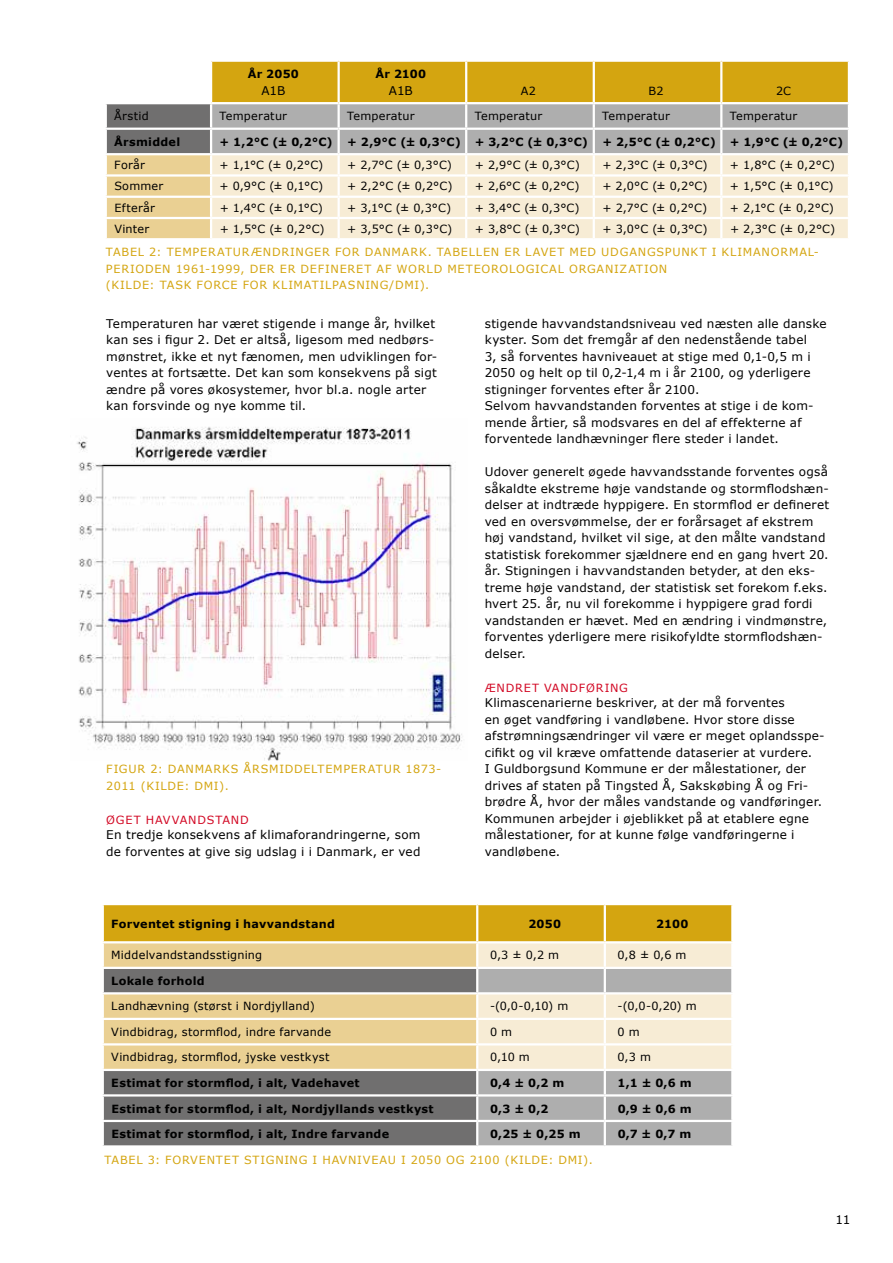
<style>
.page{position:relative;width:893px;height:1263px;background:#fff}
.page>*{position:absolute;margin:0;border:0;box-sizing:border-box;transform-origin:0 0}
.t1{font:12px/16.5px "Verdana";letter-spacing:.02em;color:#000}
.t2{font:11.25px "Verdana";letter-spacing:.02em;color:#000}
.t3{font:700 11.25px "Verdana";letter-spacing:.02em;color:#000}
.t4{font:11.25px/16.5px "Verdana";letter-spacing:.065em;color:#d4a510}
.t5{font:11.25px "Verdana";letter-spacing:.065em;color:#d20824}
</style>
<div class="page">
<svg style="left:106px;top:61px;width:743px;height:177px;background:#dbcca4"></svg>
<svg style="left:104px;top:905px;width:627px;height:62px;background:#dfbb51"></svg>
<svg style="left:104px;top:969px;width:372px;height:176px;background:#a59a80"></svg>
<svg style="left:478px;top:969px;width:253px;height:176px;background:#cec9bf"></svg>
<hr style="left:476px;top:905px;width:2px;height:36px;background:#fff">
<hr style="left:604px;top:905px;width:2px;height:36px;background:#fff">
<hr style="left:102px;top:941px;width:375px;height:2px;background:#fff">
<hr style="left:477px;top:941px;width:128px;height:2px;background:#fff">
<hr style="left:476px;top:943px;width:2px;height:24px;background:#fff">
<hr style="left:605px;top:941px;width:128px;height:2px;background:#fff">
<hr style="left:604px;top:943px;width:2px;height:24px;background:#fff">
<hr style="left:604px;top:969px;width:2px;height:23px;background:#fff">
<hr style="left:102px;top:992px;width:375px;height:2px;background:#fff">
<hr style="left:477px;top:992px;width:128px;height:2px;background:#fff">
<hr style="left:605px;top:992px;width:128px;height:2px;background:#fff">
<hr style="left:604px;top:994px;width:2px;height:24px;background:#fff">
<hr style="left:102px;top:1018px;width:375px;height:2px;background:#fff">
<hr style="left:477px;top:1018px;width:128px;height:2px;background:#fff">
<hr style="left:605px;top:1018px;width:128px;height:2px;background:#fff">
<hr style="left:604px;top:1020px;width:2px;height:23px;background:#fff">
<hr style="left:102px;top:1043px;width:375px;height:2px;background:#fff">
<hr style="left:477px;top:1043px;width:128px;height:2px;background:#fff">
<hr style="left:605px;top:1043px;width:128px;height:2px;background:#fff">
<hr style="left:604px;top:1045px;width:2px;height:24px;background:#fff">
<hr style="left:102px;top:1069px;width:375px;height:2px;background:#fff">
<hr style="left:477px;top:1069px;width:128px;height:2px;background:#fff">
<hr style="left:605px;top:1069px;width:128px;height:2px;background:#fff">
<hr style="left:604px;top:1071px;width:2px;height:23px;background:#fff">
<hr style="left:102px;top:1094px;width:375px;height:2px;background:#fff">
<hr style="left:477px;top:1094px;width:128px;height:2px;background:#fff">
<hr style="left:605px;top:1094px;width:128px;height:2px;background:#fff">
<hr style="left:604px;top:1096px;width:2px;height:24px;background:#fff">
<hr style="left:102px;top:1120px;width:375px;height:2px;background:#fff">
<hr style="left:477px;top:1120px;width:128px;height:2px;background:#fff">
<hr style="left:605px;top:1120px;width:128px;height:2px;background:#fff">
<hr style="left:604px;top:1122px;width:2px;height:23px;background:#fff">
<img style="left:77px;top:427px;width:385px;height:333px">
<p class="t3" style="left:248px;top:66px;width:53px">År 2050</p>
<p class="t1" style="left:261px;top:82px;width:25px">A1B</p>
<p class="t3" style="left:376px;top:66px;width:52px">År 2100</p>
<p class="t1" style="left:389px;top:82px;width:25px">A1B</p>
<p class="t2" style="left:521px;top:83px;width:17px">A2</p>
<p class="t2" style="left:648px;top:83px;width:17px">B2</p>
<p class="t2" style="left:776px;top:83px;width:17px">2C</p>
<p class="t2" style="left:114px;top:108px;width:36px">Årstid</p>
<p class="t2" style="left:220px;top:108px;width:69px">Temperatur</p>
<p class="t2" style="left:347px;top:108px;width:69px">Temperatur</p>
<p class="t2" style="left:475px;top:108px;width:69px">Temperatur</p>
<p class="t2" style="left:602px;top:108px;width:69px">Temperatur</p>
<p class="t2" style="left:730px;top:108px;width:69px">Temperatur</p>
<p class="t3" style="left:114px;top:134px;width:67px">Årsmiddel</p>
<p class="t3" style="left:220px;top:134px;width:115px">+ 1,2°C (± 0,2°C)</p>
<p class="t3" style="left:347px;top:134px;width:242px">+ 2,9°C (± 0,3°C) + 3,2°C (± 0,3°C)</p>
<p class="t3" style="left:602px;top:134px;width:115px">+ 2,5°C (± 0,2°C)</p>
<p class="t3" style="left:730px;top:134px;width:115px">+ 1,9°C (± 0,2°C)</p>
<p class="t2" style="left:114px;top:157px;width:32px">Forår</p>
<p class="t2" style="left:220px;top:157px;width:105px">+ 1,1°C (± 0,2°C)</p>
<p class="t2" style="left:347px;top:157px;width:106px">+ 2,7°C (± 0,3°C)</p>
<p class="t2" style="left:475px;top:157px;width:107px">+ 2,9°C (± 0,3°C)</p>
<p class="t2" style="left:602px;top:157px;width:107px">+ 2,3°C (± 0,3°C)</p>
<p class="t2" style="left:730px;top:157px;width:107px">+ 1,8°C (± 0,2°C)</p>
<p class="t2" style="left:114px;top:179px;width:51px">Sommer</p>
<p class="t2" style="left:220px;top:179px;width:105px">+ 0,9°C (± 0,1°C)</p>
<p class="t2" style="left:347px;top:179px;width:107px">+ 2,2°C (± 0,2°C)</p>
<p class="t2" style="left:475px;top:179px;width:106px">+ 2,6°C (± 0,2°C)</p>
<p class="t2" style="left:602px;top:179px;width:107px">+ 2,0°C (± 0,2°C)</p>
<p class="t2" style="left:730px;top:179px;width:105px">+ 1,5°C (± 0,1°C)</p>
<p class="t2" style="left:114px;top:200px;width:42px">Efterår</p>
<p class="t2" style="left:220px;top:200px;width:105px">+ 1,4°C (± 0,1°C)</p>
<p class="t2" style="left:347px;top:200px;width:105px">+ 3,1°C (± 0,3°C)</p>
<p class="t2" style="left:475px;top:200px;width:106px">+ 3,4°C (± 0,3°C)</p>
<p class="t2" style="left:602px;top:200px;width:106px">+ 2,7°C (± 0,2°C)</p>
<p class="t2" style="left:730px;top:200px;width:105px">+ 2,1°C (± 0,2°C)</p>
<p class="t2" style="left:114px;top:221px;width:36px">Vinter</p>
<p class="t2" style="left:220px;top:221px;width:106px">+ 1,5°C (± 0,2°C)</p>
<p class="t2" style="left:347px;top:221px;width:107px">+ 3,5°C (± 0,3°C)</p>
<p class="t2" style="left:475px;top:221px;width:107px">+ 3,8°C (± 0,3°C)</p>
<p class="t2" style="left:602px;top:221px;width:107px">+ 3,0°C (± 0,3°C)</p>
<p class="t2" style="left:730px;top:221px;width:107px">+ 2,3°C (± 0,2°C)</p>
<p class="t4" style="left:106px;top:244px;width:714px">TABEL 2: TEMPERATURÆNDRINGER FOR DANMARK. TABELLEN ER LAVET MED UDGANGSPUNKT I KLIMANORMAL-<br>PERIODEN 1961-1999, DER ER DEFINERET AF WORLD METEOROLOGICAL ORGANIZATION<br>(KILDE: TASK FORCE FOR KLIMATILPASNING/DMI).</p>
<p class="t1" style="left:106px;top:315px;width:332px">Temperaturen har været stigende i mange år, hvilket kan ses i figur 2. Det er altså, ligesom med nedbørs&shy;mønstret, ikke et nyt fænomen, men udviklingen for&shy;ventes at fortsætte. Det kan som konsekvens på sigt ændre på vores økosystemer, hvor bl.a. nogle arter kan forsvinde og nye komme til.</p>
<p class="t4" style="left:106px;top:761px;width:336px">FIGUR 2: DANMARKS ÅRSMIDDELTEMPERATUR 1873-<br>2011 (KILDE: DMI).</p>
<p class="t5" style="left:106px;top:812px;width:144px">ØGET HAVVANDSTAND</p>
<p class="t1" style="left:106px;top:827px;width:316px">En tredje konsekvens af klimaforandringerne, som de forventes at give sig udslag i i Danmark, er ved</p>
<p class="t1" style="left:485px;top:315px;width:343px">stigende havvandstandsniveau ved næsten alle danske kyster. Som det fremgår af den nedenstående tabel<br>3, så forventes havniveauet at stige med 0,1-0,5 m i 2050 og helt op til 0,2-1,4 m i år 2100, og yderligere stigninger forventes efter år 2100.<br>Selvom havvandstanden forventes at stige i de kom&shy;mende årtier, så modsvares en del af effekterne af forventede landhævninger flere steder i landet.</p>
<p class="t1" style="left:485px;top:464px;width:346px">Udover generelt øgede havvandsstande forventes også såkaldte ekstreme høje vandstande og stormflodshæn&shy;delser at indtræde hyppigere. En stormflod er defineret ved en oversvømmelse, der er forårsaget af ekstrem høj vandstand, hvilket vil sige, at den målte vandstand statistisk forekommer sjældnere end en gang hvert 20. år. Stigningen i havvandstanden betyder, at den eks&shy;treme høje vandstand, der statistisk set forekom f.eks. hvert 25. år, nu vil forekomme i hyppigere grad fordi vandstanden er hævet. Med en ændring i vindmønstre, forventes yderligere mere risikofyldte stormflodshæn&shy;delser.</p>
<p class="t5" style="left:485px;top:680px;width:145px">ÆNDRET VANDFØRING</p>
<p class="t1" style="left:485px;top:695px;width:341px">Klimascenarierne beskriver, at der må forventes<br>en øget vandføring i vandløbene. Hvor store disse afstrømningsændringer vil være er meget oplandsspe&shy;cifikt og vil kræve omfattende dataserier at vurdere.<br>I Guldborgsund Kommune er der målestationer, der drives af staten på Tingsted Å, Sakskøbing Å og Fri&shy;brødre Å, hvor der måles vandstande og vandføringer.<br>Kommunen arbejder i øjeblikket på at etablere egne målestationer, for at kunne følge vandføringerne i vandløbene.</p>
<p class="t3" style="left:111px;top:915px;width:225px">Forventet stigning i havvandstand</p>
<p class="t3" style="left:528px;top:915px;width:34px">2050</p>
<p class="t3" style="left:656px;top:915px;width:34px">2100</p>
<p class="t2" style="left:111px;top:947px;width:152px">Middelvandstandsstigning</p>
<p class="t2" style="left:490px;top:947px;width:71px">0,3 ± 0,2 m</p>
<p class="t2" style="left:618px;top:947px;width:70px">0,8 ± 0,6 m</p>
<p class="t3" style="left:111px;top:973px;width:95px">Lokale forhold</p>
<p class="t2" style="left:111px;top:998px;width:205px">Landhævning (størst i Nordjylland)</p>
<p class="t2" style="left:490px;top:998px;width:80px">-(0,0-0,10) m</p>
<p class="t2" style="left:618px;top:998px;width:81px">-(0,0-0,20) m</p>
<p class="t2" style="left:111px;top:1024px;width:221px">Vindbidrag, stormflod, indre farvande</p>
<p class="t2" style="left:490px;top:1024px;width:24px">0 m</p>
<p class="t2" style="left:618px;top:1024px;width:24px">0 m</p>
<p class="t2" style="left:111px;top:1050px;width:220px">Vindbidrag, stormflod, jyske vestkyst</p>
<p class="t2" style="left:490px;top:1050px;width:41px">0,10 m</p>
<p class="t2" style="left:618px;top:1050px;width:35px">0,3 m</p>
<p class="t3" style="left:111px;top:1075px;width:250px">Estimat for stormflod, i alt, Vadehavet</p>
<p class="t3" style="left:490px;top:1075px;width:76px">0,4 ± 0,2 m</p>
<p class="t3" style="left:618px;top:1075px;width:76px">1,1 ± 0,6 m</p>
<p class="t3" style="left:111px;top:1100px;width:324px">Estimat for stormflod, i alt, Nordjyllands vestkyst</p>
<p class="t3" style="left:490px;top:1100px;width:60px">0,3 ± 0,2</p>
<p class="t3" style="left:618px;top:1100px;width:76px">0,9 ± 0,6 m</p>
<p class="t3" style="left:111px;top:1126px;width:279px">Estimat for stormflod, i alt, Indre farvande</p>
<p class="t3" style="left:490px;top:1126px;width:92px">0,25 ± 0,25 m</p>
<p class="t3" style="left:618px;top:1126px;width:75px">0,7 ± 0,7 m</p>
<p class="t4" style="left:104px;top:1152px;width:490px">TABEL 3: FORVENTET STIGNING I HAVNIVEAU I 2050 OG 2100 (KILDE: DMI).</p>
<p class="t1" style="left:836px;top:1211px;width:16px">11</p>
</div>
